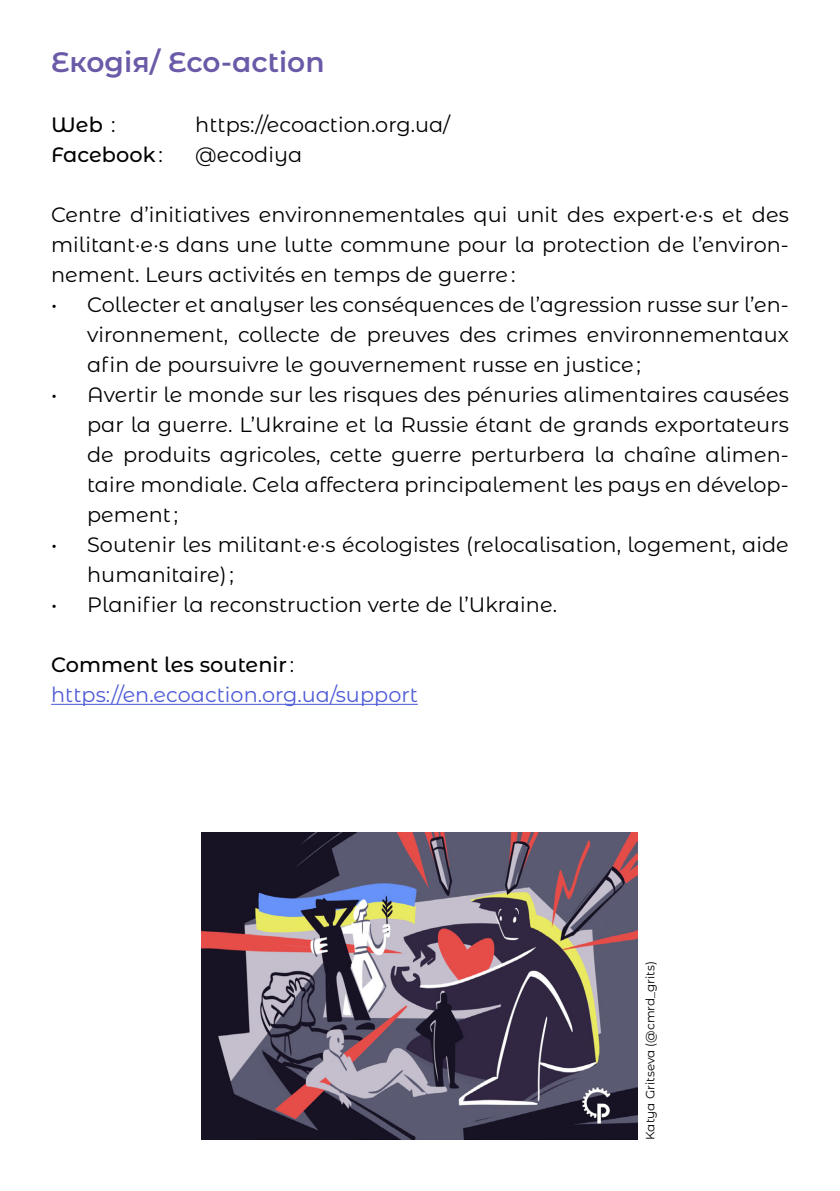
<style>
.page{position:relative;width:840px;height:1191px;background:#fff}
.page>*{position:absolute;margin:0;border:0;box-sizing:border-box;transform-origin:0 0}
.Style_de_paragraphe{font:600 28px "Montserrat Alternates";letter-spacing:.005em;color:#6a5aa7}
.Style_de_paragraphe-2{font:20.8px/30px "Montserrat Alternates";letter-spacing:.005em;color:#000;text-align:justify}
.Style_de_paragraphe-3{font:20.8px "Montserrat Alternates";letter-spacing:.005em;color:#4f5cd6}
.Style_de_paragraphe-4{font:500 20.8px "Montserrat Alternates";letter-spacing:.005em;color:#000}
.t1{font:12px "Montserrat Alternates";letter-spacing:.005em;color:#000}
.s1{font-weight:400}
</style>
<div class="page">
<hr style="left:51px;top:704px;width:366px;height:1px;background:#4f5cd6">
<img style="left:201px;top:832px;width:435px;height:308px">
<p class="Style_de_paragraphe" style="left:51px;top:42px;width:275px">Екодія/ Eco-action</p>
<p class="Style_de_paragraphe-4" style="left:51px;top:110px;width:66px">Web <span class="s1">:</span></p>
<p class="Style_de_paragraphe-2" style="left:195px;top:109px;width:256px">https://ecoaction.org.ua/</p>
<p class="Style_de_paragraphe-4" style="left:51px;top:140px;width:113px">Facebook <span class="s1">:</span></p>
<p class="Style_de_paragraphe-2" style="left:195px;top:139px;width:108px">@ecodiya</p>
<p class="Style_de_paragraphe-2" style="left:51px;top:199px;width:739px">Centre d’initiatives environnementales qui unit des expert·e·s et des militant·e·s dans une lutte commune pour la protection de l’environ&shy;nement. Leurs activités en temps de guerre :</p>
<p class="Style_de_paragraphe-2" style="left:87px;top:289px;width:703px;text-indent:-36px">• Collecter et analyser les conséquences de l’agression russe sur l’en&shy;vironnement, collecte de preuves des crimes environnementaux afin de poursuivre le gouvernement russe en justice ;</p>
<p class="Style_de_paragraphe-2" style="left:87px;top:379px;width:703px;text-indent:-36px">• Avertir le monde sur les risques des pénuries alimentaires causées par la guerre. L’Ukraine et la Russie étant de grands exportateurs de produits agricoles, cette guerre perturbera la chaîne alimen&shy;taire mondiale. Cela affectera principalement les pays en dévelop&shy;pement ;</p>
<p class="Style_de_paragraphe-2" style="left:87px;top:529px;width:702px;text-indent:-36px">• Soutenir les militant·e·s écologistes (relocalisation, logement, aide humanitaire) ;</p>
<p class="Style_de_paragraphe-2" style="left:51px;top:589px;width:507px">• Planifier la reconstruction verte de l’Ukraine.</p>
<p class="Style_de_paragraphe-4" style="left:51px;top:650px;width:244px">Comment les soutenir <span class="s1">:</span></p>
<p class="Style_de_paragraphe-3" style="left:51px;top:680px;width:368px">https://en.ecoaction.org.ua/support</p>
<p class="t1" style="left:641px;top:1140px;width:180px;rotate:-90deg">Katya Gritseva (@cmrd_grits)</p>
</div>
